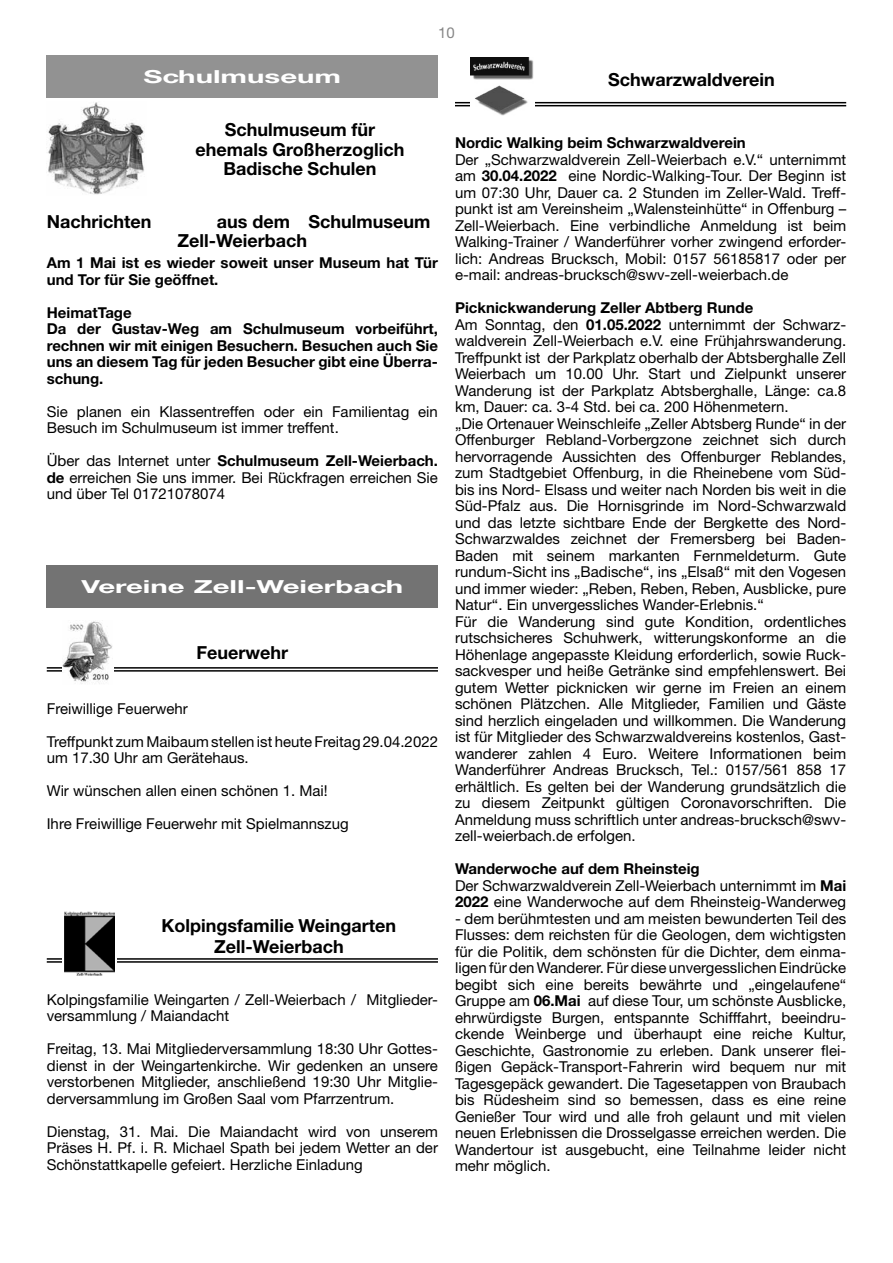
<style>
.page{position:relative;width:893px;height:1263px;background:#fff}
.page>*{position:absolute;margin:0;border:0;box-sizing:border-box;transform-origin:0 0}
.t1{font:700 18px/19.5px "Helvetica Neue";color:#000;text-align:center}
.t2{font:700 18px/19.5px "Helvetica Neue LT Std";color:#000}
.t3{font:700 18px "Helvetica Neue CE";color:#fff;scale:1.63 1}
.t4{font:15px/16.5px "Helvetica Neue LT Std";color:#000}
.t5{font:700 15px/16.5px "Helvetica Neue LT Std";color:#000}
.t6{font:15px "Helvetica Neue LT Std";color:#878787}
.s1{font-weight:700}
</style>
<div class="page">
<div style="left:47px;top:55px;width:391px;height:43px;background:#929292"></div>
<img style="left:48px;top:102px;width:96px;height:93px">
<div style="left:47px;top:565px;width:391px;height:42px;background:#737373"></div>
<hr style="left:47px;top:667px;width:391px;height:2px;background:#000">
<hr style="left:47px;top:670px;width:391px;height:2px;background:#000">
<img style="left:62px;top:621px;width:50px;height:63px">
<hr style="left:47px;top:958px;width:391px;height:2px;background:#000">
<hr style="left:47px;top:961px;width:391px;height:2px;background:#000">
<svg style="left:62px;top:911px;width:55px;height:62px"></svg>
<img style="left:65px;top:911px;width:49px;height:64px">
<hr style="left:455px;top:102px;width:391px;height:1px;background:#000">
<hr style="left:455px;top:105px;width:391px;height:1px;background:#000">
<img style="left:470px;top:57px;width:64px;height:59px">
<p class="t6" style="left:438px;top:24px;width:18px">10</p>
<p class="t3" style="left:144px;top:66px;width:123px">Schulmuseum</p>
<p class="t1" style="left:196px;top:120px;width:210px">Schulmuseum für ehemals Großherzoglich<br>Badische Schulen</p>
<p class="t2" style="left:47px;top:211px;width:106px">Nachrichten</p>
<p class="t2" style="left:178px;top:211px;width:254px;text-indent:39px">aus dem Schulmuseum<br>Zell-Weierbach</p>
<p class="t5" style="left:47px;top:254px;width:393px">Am 1 Mai ist es wieder soweit unser Museum hat Tür und Tor für Sie geöffnet.</p>
<p class="t5" style="left:47px;top:304px;width:393px">HeimatTage<br>Da der Gustav-Weg am Schulmuseum vorbeiführt, rechnen wir mit einigen Besuchern. Besuchen auch Sie uns an diesem Tag für jeden Besucher gibt eine Überra&shy;schung.</p>
<p class="t4" style="left:47px;top:403px;width:393px">Sie planen ein Klassentreffen oder ein Familientag ein<br>Besuch im Schulmuseum ist immer treffent.</p>
<p class="t4" style="left:47px;top:452px;width:393px;text-align:justify">Über das Internet unter <span class="s1">Schulmuseum Zell-Weierbach. de</span> erreichen Sie uns immer. Bei Rückfragen erreichen Sie und über Tel 01721078074</p>
<p class="t3" style="left:82px;top:576px;width:199px">Vereine Zell-Weierbach</p>
<p class="t1" style="left:197px;top:643px;width:93px">Feuerwehr</p>
<p class="t4" style="left:47px;top:700px;width:143px">Freiwillige Feuerwehr</p>
<p class="t4" style="left:47px;top:733px;width:393px">Treffpunkt zum Maibaum stellen ist heute Freitag 29.04.2022 um 17.30 Uhr am Gerätehaus.</p>
<p class="t4" style="left:47px;top:782px;width:282px">Wir wünschen allen einen schönen 1. Mai!</p>
<p class="t4" style="left:47px;top:815px;width:303px">Ihre Freiwillige Feuerwehr mit Spielmannszug</p>
<p class="t1" style="left:162px;top:914px;width:236px;line-height:21px">Kolpingsfamilie Weingarten<br>Zell-Weierbach</p>
<p class="t4" style="left:47px;top:991px;width:393px">Kolpingsfamilie Weingarten / Zell-Weierbach / Mitglieder&shy;versammlung / Maiandacht</p>
<p class="t4" style="left:47px;top:1040px;width:393px;text-align:justify">Freitag, 13. Mai Mitgliederversammlung 18:30 Uhr Gottes&shy;dienst in der Weingartenkirche. Wir gedenken an unsere verstorbenen Mitglieder, anschließend 19:30 Uhr Mitglie&shy;derversammlung im Großen Saal vom Pfarrzentrum.</p>
<p class="t4" style="left:47px;top:1123px;width:393px;text-align:justify">Dienstag, 31. Mai. Die Maiandacht wird von unserem Präses H. Pf. i. R. Michael Spath bei jedem Wetter an der Schönstattkapelle gefeiert. Herzliche Einladung</p>
<p class="t1" style="left:608px;top:69px;width:168px">Schwarzwaldverein</p>
<p class="t5" style="left:455px;top:134px;width:292px">Nordic Walking beim Schwarzwaldverein</p>
<p class="t4" style="left:455px;top:151px;width:393px;text-align:justify">Der „Schwarzwaldverein Zell-Weierbach e.V.“ unternimmt am <span class="s1">30.04.2022</span> eine Nordic-Walking-Tour. Der Beginn ist um 07:30 Uhr, Dauer ca. 2 Stunden im Zeller-Wald. Treff&shy;punkt ist am Vereinsheim „Walensteinhütte“ in Offenburg – Zell-Weierbach. Eine verbindliche Anmeldung ist beim Walking-Trainer / Wanderführer vorher zwingend erforder&shy;lich: Andreas Brucksch, Mobil: 0157 56185817 oder per e-mail: andreas-brucksch@swv-zell-weierbach.de</p>
<p class="t4" style="left:455px;top:300px;width:393px"><span class="s1">Picknickwanderung Zeller Abtberg Runde<br></span>Am Sonntag, den <span class="s1">01.05.2022</span> unternimmt der Schwarz&shy;waldverein Zell-Weierbach e.V. eine Frühjahrswanderung.<br>Treffpunkt ist der Parkplatz oberhalb der Abtsberghalle Zell Weierbach um 10.00 Uhr. Start und Zielpunkt unserer Wanderung ist der Parkplatz Abtsberghalle, Länge: ca.8 km, Dauer: ca. 3-4 Std. bei ca. 200 Höhenmetern.<br>„Die Ortenauer Weinschleife „Zeller Abtsberg Runde“ in der Offenburger Rebland-Vorbergzone zeichnet sich durch hervorragende Aussichten des Offenburger Reblandes, zum Stadtgebiet Offenburg, in die Rheinebene vom Süd&shy;bis ins Nord- Elsass und weiter nach Norden bis weit in die Süd-Pfalz aus. Die Hornisgrinde im Nord-Schwarzwald und das letzte sichtbare Ende der Bergkette des Nord-Schwarzwaldes zeichnet der Fremersberg bei Baden-Baden mit seinem markanten Fernmeldeturm. Gute rundum-Sicht ins „Badische“, ins „Elsaß“ mit den Vogesen und immer wieder: „Reben, Reben, Reben, Ausblicke, pure Natur“. Ein unvergessliches Wander-Erlebnis.“<br>Für die Wanderung sind gute Kondition, ordentliches rutschsicheres Schuhwerk, witterungskonforme an die Höhenlage angepasste Kleidung erforderlich, sowie Ruck&shy;sackvesper und heiße Getränke sind empfehlenswert. Bei gutem Wetter picknicken wir gerne im Freien an einem schönen Plätzchen. Alle Mitglieder, Familien und Gäste sind herzlich eingeladen und willkommen. Die Wanderung ist für Mitglieder des Schwarzwaldvereins kostenlos, Gast&shy;wanderer zahlen 4 Euro. Weitere Informationen beim Wanderführer Andreas Brucksch, Tel.: 0157/561 858 17 erhältlich. Es gelten bei der Wanderung grundsätzlich die zu diesem Zeitpunkt gültigen Coronavorschriften. Die Anmeldung muss schriftlich unter andreas-brucksch@swv&shy;zell-weierbach.de erfolgen.</p>
<p class="t4" style="left:455px;top:861px;width:393px"><span class="s1">Wanderwoche auf dem Rheinsteig<br></span>Der Schwarzwaldverein Zell-Weierbach unternimmt im <span class="s1">Mai<br>2022</span> eine Wanderwoche auf dem Rheinsteig-Wanderweg</p>
<p class="t4" style="left:455px;top:910px;width:393px;text-align:justify">- dem berühmtesten und am meisten bewunderten Teil des Flusses: dem reichsten für die Geologen, dem wichtigsten für die Politik, dem schönsten für die Dichter, dem einma&shy;ligen für den Wanderer. Für diese unvergesslichen Eindrücke begibt sich eine bereits bewährte und „eingelaufene“ Gruppe am <span class="s1">06.Mai</span> auf diese Tour, um schönste Ausblicke, ehrwürdigste Burgen, entspannte Schifffahrt, beeindru&shy;ckende Weinberge und überhaupt eine reiche Kultur, Geschichte, Gastronomie zu erleben. Dank unserer flei&shy;ßigen Gepäck-Transport-Fahrerin wird bequem nur mit Tagesgepäck gewandert. Die Tagesetappen von Braubach bis Rüdesheim sind so bemessen, dass es eine reine Genießer Tour wird und alle froh gelaunt und mit vielen neuen Erlebnissen die Drosselgasse erreichen werden. Die Wandertour ist ausgebucht, eine Teilnahme leider nicht mehr möglich.</p>
</div>
